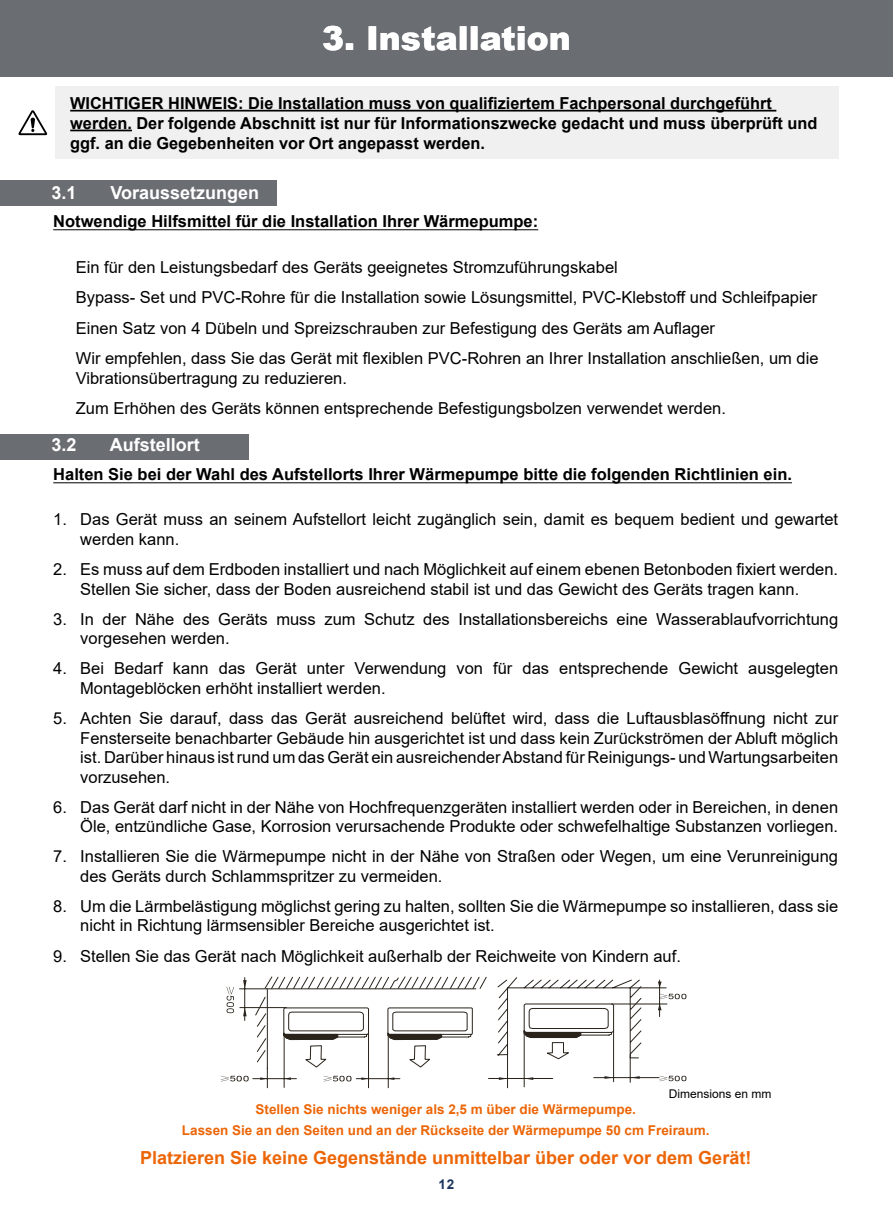
<style>
.page{position:relative;width:893px;height:1212px;background:#fff}
.page>*{position:absolute;margin:0;border:0;box-sizing:border-box;transform-origin:0 0}
.t1{font:900 33px "Arial";color:#fff}
.t2{font:700 18px "Arial";color:#ec6608}
.t3{font:700 18px "Arial";color:#fff}
.t4{font:16.5px/19.5px "Arial";color:#000}
.t5{font:700 16.5px/19.8px "Arial";color:#000}
.t6{font:700 13.5px/21px "Arial";color:#ec6608;text-align:center}
.t7{font:700 13.5px "Arial";color:#1c355e}
.t8{font:12px "Arial";color:#000}
</style>
<div class="page">
<div style="left:0;top:0;width:893px;height:77px;background:#6a6d71"></div>
<svg style="left:658px;top:981px;width:4px;height:6px"></svg>
<hr style="left:630px;top:987px;width:36px;height:1px;background:#29231b">
<hr style="left:611px;top:1004px;width:56px;height:1px;background:#29231b">
<hr style="left:659px;top:980px;width:1px;height:36px;background:#29231b">
<hr style="left:524px;top:1030px;width:1px;height:57px;background:#29231b">
<hr style="left:507px;top:1051px;width:1px;height:37px;background:#29231b">
<hr style="left:488px;top:1078px;width:65px;height:1px;background:#29231b">
<svg style="left:497px;top:977px;width:145px;height:105px"></svg>
<hr style="left:613px;top:1030px;width:1px;height:52px;background:#29231b">
<hr style="left:594px;top:1077px;width:65px;height:1px;background:#29231b">
<svg style="left:659px;top:1076px;width:27px;height:5px"></svg>
<svg style="left:658px;top:994px;width:28px;height:16px"></svg>
<svg style="left:221px;top:976px;width:266px;height:112px"></svg>
<hr style="left:53px;top:229px;width:485px;height:1px;background:#000">
<div style="left:0;top:434px;width:249px;height:25px;background:#6a6d71"></div>
<div style="left:0;top:180px;width:276px;height:25px;background:#6a6d71"></div>
<hr style="left:53px;top:482px;width:739px;height:1px;background:#000">
<div style="left:55px;top:87px;width:784px;height:72px;background:#f0f0f0"></div>
<hr style="left:70px;top:110px;width:706px;height:2px;background:#000">
<hr style="left:70px;top:130px;width:62px;height:1px;background:#000">
<svg style="left:18px;top:110px;width:29px;height:25px"></svg>
<h1 class="t1" style="left:322px;top:14px;width:250px">3. Installation</h1>
<p class="t5" style="left:70px;top:93px;width:749px">WICHTIGER HINWEIS: Die Installation muss von qualifiziertem Fachpersonal durchgeführt werden. Der folgende Abschnitt ist nur für Informationszwecke gedacht und muss überprüft und ggf. an die Gegebenheiten vor Ort angepasst werden.</p>
<p class="t3" style="left:51px;top:180px;width:27px">3.1</p>
<p class="t3" style="left:110px;top:180px;width:150px">Voraussetzungen</p>
<p class="t5" style="left:53px;top:211px;width:487px">Notwendige Hilfsmittel für die Installation Ihrer Wärmepumpe:</p>
<p class="t4" style="left:76px;top:252px;width:744px;line-height:30.5px">Ein für den Leistungsbedarf des Geräts geeignetes Stromzuführungskabel<br>Bypass- Set und PVC-Rohre für die Installation sowie Lösungsmittel, PVC-Klebstoff und Schleifpapier Einen Satz von 4 Dübeln und Spreizschrauben zur Befestigung des Geräts am Auflager<br>Wir empfehlen, dass Sie das Gerät mit flexiblen PVC-Rohren an Ihrer Installation anschließen, um die</p>
<p class="t4" style="left:76px;top:363px;width:652px;line-height:30.5px">Vibrationsübertragung zu reduzieren.<br>Zum Erhöhen des Geräts können entsprechende Befestigungsbolzen verwendet werden.</p>
<p class="t3" style="left:51px;top:432px;width:27px">3.2</p>
<p class="t3" style="left:110px;top:432px;width:91px">Aufstellort</p>
<p class="t5" style="left:53px;top:464px;width:740px">Halten Sie bei der Wahl des Aufstellorts Ihrer Wärmepumpe bitte die folgenden Richtlinien ein.</p>
<p class="t4" style="left:80px;top:510px;width:759px;text-indent:-27px">1. Das Gerät muss an seinem Aufstellort leicht zugänglich sein, damit es bequem bedient und gewartet werden kann.</p>
<p class="t4" style="left:80px;top:559px;width:759px;text-indent:-27px">2. Es muss auf dem Erdboden installiert und nach Möglichkeit auf einem ebenen Betonboden fixiert werden.<br>Stellen Sie sicher, dass der Boden ausreichend stabil ist und das Gewicht des Geräts tragen kann.</p>
<p class="t4" style="left:80px;top:609px;width:759px;text-indent:-27px">3. In der Nähe des Geräts muss zum Schutz des Installationsbereichs eine Wasserablaufvorrichtung vorgesehen werden.</p>
<p class="t4" style="left:80px;top:659px;width:759px;text-indent:-27px">4. Bei Bedarf kann das Gerät unter Verwendung von für das entsprechende Gewicht ausgelegten<br>Montageblöcken erhöht installiert werden.</p>
<p class="t4" style="left:80px;top:708px;width:759px;text-align:justify;text-indent:-27px">5. Achten Sie darauf, dass das Gerät ausreichend belüftet wird, dass die Luftausblasöffnung nicht zur Fensterseite benachbarter Gebäude hin ausgerichtet ist und dass kein Zurückströmen der Abluft möglich ist. Darüber hinaus ist rund um das Gerät ein ausreichender Abstand für Reinigungs- und Wartungsarbeiten vorzusehen.</p>
<p class="t4" style="left:53px;top:797px;width:786px;text-align:right">6. Das Gerät darf nicht in der Nähe von Hochfrequenzgeräten installiert werden oder in Bereichen, in denen<br>Öle, entzündliche Gase, Korrosion verursachende Produkte oder schwefelhaltige Substanzen vorliegen.</p>
<p class="t4" style="left:80px;top:847px;width:759px;text-indent:-27px">7. Installieren Sie die Wärmepumpe nicht in der Nähe von Straßen oder Wegen, um eine Verunreinigung des Geräts durch Schlammspritzer zu vermeiden.</p>
<p class="t4" style="left:80px;top:896px;width:759px;text-indent:-27px">8. Um die Lärmbelästigung möglichst gering zu halten, sollten Sie die Wärmepumpe so installieren, dass sie nicht in Richtung lärmsensibler Bereiche ausgerichtet ist.</p>
<p class="t4" style="left:53px;top:946px;width:629px">9. Stellen Sie das Gerät nach Möglichkeit außerhalb der Reichweite von Kindern auf.</p>
<p class="t8" style="left:669px;top:1085px;width:104px">Dimensions en mm</p>
<p class="t6" style="left:182px;top:1099px;width:529px">Stellen Sie nichts weniger als 2,5 m über die Wärmepumpe.<br>Lassen Sie an den Seiten und an der Rückseite der Wärmepumpe 50 cm Freiraum.</p>
<p class="t2" style="left:140px;top:1145px;width:613px">Platzieren Sie keine Gegenstände unmittelbar über oder vor dem Gerät!</p>
<p class="t7" style="left:439px;top:1175px;width:17px">12</p>
</div>
